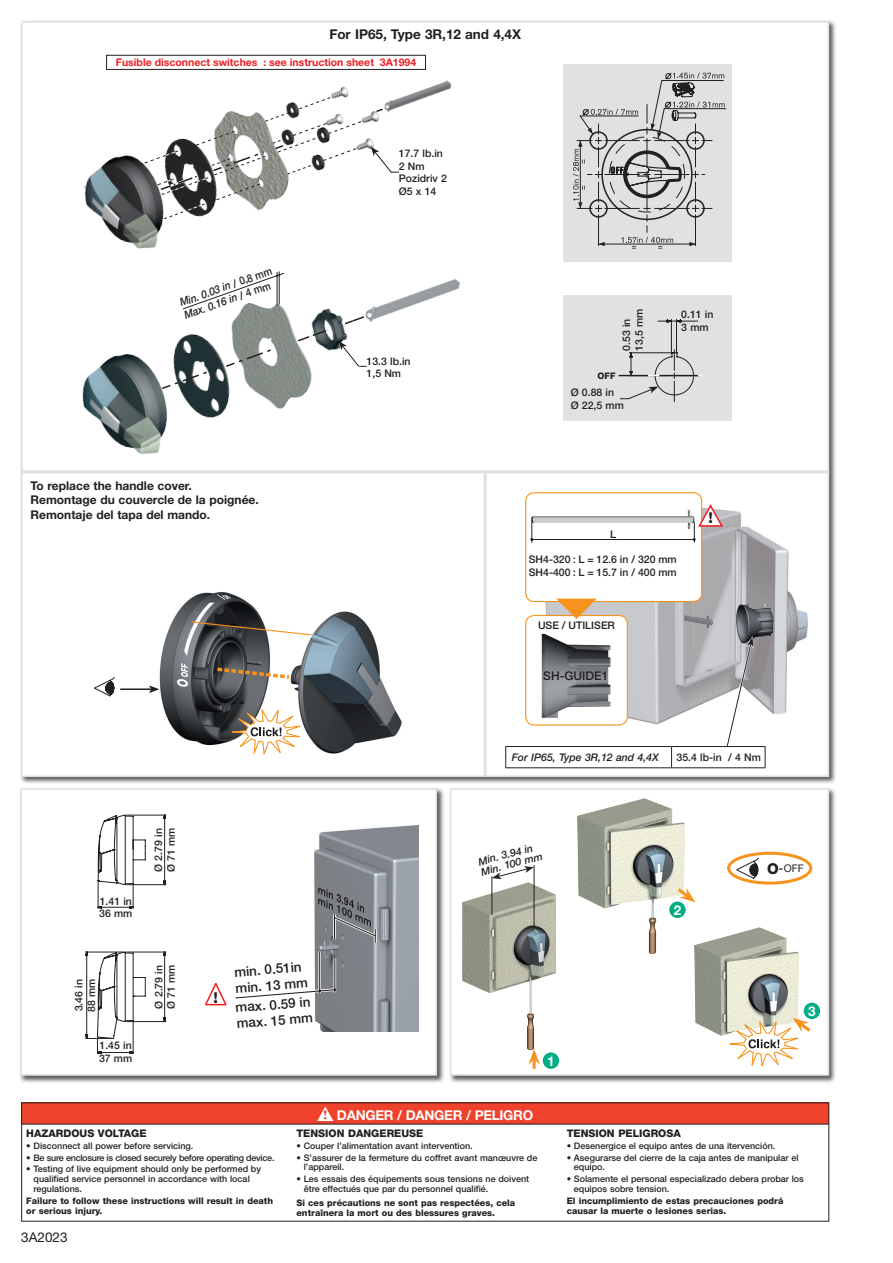
<style>
.page{position:relative;width:893px;height:1263px;background:#fff}
.page>*{position:absolute;margin:0;border:0;box-sizing:border-box;transform-origin:0 0}
.t1{font:800 15px "Helvetica Neue";color:#231f20}
.t2{font:500 13.5px/16.2px "Helvetica Neue";color:#231f20}
.t3{font:700 13.5px "Helvetica Neue";letter-spacing:-.02em;color:#fff}
.t4{font:700 13.5px "Helvetica Neue";color:#231f20}
.t5{font:13.5px "Helvetica Neue";color:#231f20}
.t6{font:700 12px/14.4px "Helvetica Neue";color:#231f20}
.t7{font:500 12px "Helvetica Neue";color:#231f20}
.t8{font:italic 500 11.1px/13.5px "Helvetica Neue";color:#231f20;scale:.9 1}
.t9{font:500 10.5px/12.6px "Helvetica Neue";color:#231f20}
.t10{font:700 10.5px "Helvetica Neue";color:#ee1d23}
.t11{font:800 10.5px "Helvetica Neue";color:#231f20}
.t12{font:italic 500 10.5px/10.5px "Helvetica Neue";color:#231f20}
.t13{font:10.5px "Helvetica Neue";color:#231f20}
.t14{font:500 9px/9.8px "Helvetica Neue";color:#231f20}
.t15{font:800 9px/9.8px "Helvetica Neue";color:#231f20}
.t16{font:500 9px "Helvetica Neue";letter-spacing:-.03em;color:#231f20}
.s1{font-style:normal}
.s2{font-family:"Times New Roman";font-size:12.45px;color:#ef422c}
.s3{font-weight:800;font-size:15px}
.s4{font-weight:700}
</style>
<div class="page">
<div style="left:19px;top:787px;width:426px;height:296px;background:#231f20;opacity:.75"></div>
<div style="left:21px;top:788px;width:416px;height:288px;background:#fff;border:2px solid #e0e1e3"></div>
<div style="left:449px;top:787px;width:387px;height:296px;background:#231f20;opacity:.75"></div>
<div style="left:450px;top:788px;width:379px;height:288px;background:#fff;border:2px solid #e0e1e3"></div>
<div style="left:20px;top:20px;width:817px;height:764px;background:#231f20;opacity:.75"></div>
<div style="left:21px;top:21px;width:808px;height:756px;background:#fff;border:2px solid #e0e1e3"></div>
<svg style="left:85px;top:814px;width:82px;height:240px"></svg>
<div style="left:563px;top:64px;width:168px;height:198px;background:#e0e1e3"></div>
<svg style="left:573px;top:72px;width:153px;height:177px"></svg>
<div style="left:563px;top:295px;width:168px;height:125px;background:#e0e1e3"></div>
<svg style="left:619px;top:319px;width:85px;height:83px"></svg>
<svg style="left:205px;top:983px;width:22px;height:23px"></svg>
<img style="left:314px;top:824px;width:105px;height:207px">
<svg style="left:235px;top:887px;width:143px;height:112px"></svg>
<img style="left:159px;top:592px;width:243px;height:162px">
<svg style="left:217px;top:667px;width:72px;height:12px"></svg>
<svg style="left:177px;top:663px;width:11px;height:24px"></svg>
<svg style="left:184px;top:594px;width:128px;height:62px"></svg>
<svg style="left:220px;top:705px;width:89px;height:50px"></svg>
<svg style="left:94px;top:677px;width:21px;height:19px"></svg>
<hr style="left:120px;top:688px;width:31px;height:2px;background:#231f20">
<svg style="left:149px;top:685px;width:10px;height:8px"></svg>
<hr style="left:21px;top:470px;width:808px;height:3px;background:#e0e1e3">
<hr style="left:484px;top:470px;width:3px;height:307px;background:#e0e1e3">
<img style="left:84px;top:80px;width:368px;height:169px">
<svg style="left:144px;top:97px;width:218px;height:123px"></svg>
<svg style="left:375px;top:107px;width:9px;height:6px"></svg>
<svg style="left:371px;top:147px;width:28px;height:26px"></svg>
<svg style="left:528px;top:1049px;width:12px;height:20px"></svg>
<img style="left:462px;top:882px;width:93px;height:167px">
<hr style="left:491px;top:876px;width:1px;height:39px;background:#231f20">
<hr style="left:534px;top:865px;width:1px;height:63px;background:#231f20">
<svg style="left:492px;top:866px;width:42px;height:13px"></svg>
<div style="left:543px;top:1052px;width:16px;height:17px;background:#00ae84;border-radius:50%"></div>
<img style="left:577px;top:798px;width:107px;height:156px">
<svg style="left:674px;top:885px;width:21px;height:17px"></svg>
<div style="left:669px;top:901px;width:17px;height:17px;background:#00ae84;border-radius:50%"></div>
<img style="left:694px;top:927px;width:105px;height:107px">
<svg style="left:718px;top:1017px;width:95px;height:50px"></svg>
<div style="left:804px;top:1003px;width:16px;height:16px;background:#00ae84;border-radius:50%"></div>
<img style="left:82px;top:271px;width:378px;height:183px">
<svg style="left:343px;top:315px;width:23px;height:11px"></svg>
<svg style="left:296px;top:328px;width:34px;height:15px"></svg>
<svg style="left:224px;top:348px;width:49px;height:20px"></svg>
<svg style="left:160px;top:370px;width:48px;height:20px"></svg>
<svg style="left:338px;top:341px;width:29px;height:26px"></svg>
<hr style="left:279px;top:271px;width:1px;height:34px;background:#231f20">
<svg style="left:182px;top:272px;width:103px;height:38px"></svg>
<div style="left:727px;top:852px;width:85px;height:32px;border:3px solid #f7931d;border-radius:50%"></div>
<svg style="left:736px;top:858px;width:23px;height:21px"></svg>
<img style="left:540px;top:500px;width:268px;height:215px">
<img style="left:684px;top:615px;width:29px;height:13px">
<div style="left:526px;top:615px;width:101px;height:110px;background:#fff;border-radius:9px"></div>
<div style="left:526px;top:493px;width:176px;height:108px;background:#fff;border-radius:9px"></div>
<div style="left:525px;top:492px;width:177px;height:110px;border:1px solid #f7931d;border-radius:9px"></div>
<img style="left:531px;top:509px;width:162px;height:21px">
<hr style="left:532px;top:539px;width:162px;height:1px;background:#231f20">
<svg style="left:530px;top:522px;width:3px;height:21px"></svg>
<svg style="left:693px;top:503px;width:31px;height:40px"></svg>
<svg style="left:556px;top:599px;width:41px;height:20px"></svg>
<svg style="left:505px;top:636px;width:261px;height:132px"></svg>
<hr style="left:505px;top:767px;width:167px;height:1px;background:#231f20">
<hr style="left:672px;top:767px;width:93px;height:1px;background:#231f20">
<div style="left:106px;top:55px;width:320px;height:15px;border:1px solid #231f20"></div>
<div style="left:21px;top:1102px;width:808px;height:22px;background:#ef422c"></div>
<svg style="left:317px;top:1106px;width:16px;height:15px"></svg>
<hr style="left:21px;top:1124px;width:808px;height:1px;background:#231f20">
<h2 class="t4" style="left:329px;top:26px;width:193px">For IP65, Type 3R,12 and 4,4X</h2>
<p class="t10" style="left:116px;top:56px;width:302px">Fusible disconnect switches : see instruction sheet 3A1994</p>
<p class="t9" style="left:399px;top:147px;width:50px">17.7 lb.in<br>2 Nm<br>Pozidriv 2<br>Ø5 x 14</p>
<p class="t8" style="left:177px;top:297px;width:110px;rotate:-20deg">Min. 0.03 in / <span class="s1">0,8 mm<br></span>Max. 0.16 in / <span class="s1">4 mm</span></p>
<h3 class="t6" style="left:30px;top:478px;width:230px">To replace the handle cover.<br>Remontage du couvercle de la poignée.<br>Remontaje del tapa del mando.</h3>
<p class="t9" style="left:367px;top:355px;width:46px">13.3 lb.in<br>1,5 Nm</p>
<p class="t9" style="left:620px;top:351px;width:43px;rotate:-90deg">0.53 in<br>13,5 mm</p>
<p class="t15" style="left:598px;top:371px;width:19px">OFF</p>
<p class="t9" style="left:571px;top:386px;width:55px">Ø 0.88 in<br>Ø 22,5 mm</p>
<p class="t9" style="left:681px;top:308px;width:34px">0.11 in<br>3 mm</p>
<p class="t9" style="left:610px;top:528px;width:8px">L</p>
<h1 class="t1" style="left:708px;top:509px;width:6px">!</h1>
<p class="t9" style="left:529px;top:553px;width:149px">SH4-320 : L = 12.6 in / 320 mm<br>SH4-400 : L = 15.7 in / 400 mm</p>
<p class="t9" style="left:538px;top:618px;width:79px">USE / UTI LISER</p>
<h3 class="t7" style="left:543px;top:669px;width:67px">SH-GUIDE1</h3>
<p class="t9" style="left:99px;top:895px;width:35px">1.41 in<br>36 mm</p>
<p class="t9" style="left:72px;top:1012px;width:35px;rotate:-90deg">3.46 in<br>88 mm</p>
<p class="t9" style="left:99px;top:1039px;width:35px">1.45 in<br>37 mm</p>
<p class="t9" style="left:152px;top:872px;width:46px;rotate:-90deg">Ø 2.79 in<br>Ø 71 mm</p>
<p class="t9" style="left:152px;top:1009px;width:46px;rotate:-90deg">Ø 2.79 in<br>Ø 71 mm</p>
<p class="t12" style="left:512px;top:752px;width:149px">For IP65, Type 3R,12 and 4,4X</p>
<p class="t9" style="left:676px;top:751px;width:86px">35.4 lb-in / 4 Nm</p>
<p class="t12" style="left:477px;top:857px;width:65px;rotate:-15deg">Min. 3.94 in<br>Min. 100 mm</p>
<h1 class="t1" style="left:214px;top:988px;width:6px">!</h1>
<h2 class="t2" style="left:234px;top:963px;width:74px;rotate:-4deg">min. 0.51in min. 13 mm</h2>
<h2 class="t2" style="left:235px;top:999px;width:78px;rotate:-4deg">max. 0.59 in max. 15 mm</h2>
<h2 class="t3" style="left:547px;top:1053px;width:9px">1</h2>
<h2 class="t3" style="left:322px;top:1106px;width:212px"><span class="s2">!</span> DANGER / DANGER / PELIGRO</h2>
<h2 class="t3" style="left:674px;top:902px;width:9px">2</h2>
<p class="t13" style="left:767px;top:862px;width:38px"><span class="s3">O</span><span class="s4">-</span>OFF</p>
<h2 class="t3" style="left:808px;top:1003px;width:9px">3</h2>
<p class="t11" style="left:26px;top:1127px;width:122px">HAZARDOUS VOLTAGE</p>
<p class="t14" style="left:26px;top:1140px;width:169px">• Disconnect all power before servicing.</p>
<p class="t16" style="left:26px;top:1152px;width:250px">• Be sure enclosure is closed securely before operating device.</p>
<p class="t14" style="left:34px;top:1164px;width:229px;text-indent:-7px">• Testing of live equipment should only be performed by qualified service personnel in accordance with local regulations.</p>
<p class="t15" style="left:26px;top:1196px;width:248px">Failure to follow these instructions will result in death or serious injury.</p>
<h2 class="t5" style="left:21px;top:1229px;width:48px">3A2023</h2>
<p class="t11" style="left:296px;top:1127px;width:128px">TENSION DANGEREUSE</p>
<p class="t14" style="left:296px;top:1140px;width:178px">• Couper l’alimentation avant intervention.</p>
<p class="t14" style="left:304px;top:1152px;width:235px;text-indent:-7px">• S’assurer de la fermeture du coffret avant manœuvre de l’appareil.</p>
<p class="t14" style="left:304px;top:1174px;width:227px;text-indent:-7px">• Les essais des équipements sous tensions ne doivent être effectués que par du personnel qualifié.</p>
<p class="t15" style="left:296px;top:1198px;width:220px">Si ces précautions ne sont pas respectées, cela entraînera la mort ou des blessures graves.</p>
<p class="t11" style="left:567px;top:1127px;width:116px">TENSION PELIGROSA</p>
<p class="t14" style="left:567px;top:1140px;width:210px">• Desenergice el equipo antes de una itervención.</p>
<p class="t14" style="left:574px;top:1152px;width:226px;text-indent:-7px">• Asegurarse del cierre de la caja antes de manipular el equipo.</p>
<p class="t14" style="left:574px;top:1174px;width:231px;text-indent:-7px">• Solamente el personal especializado debera probar los equipos sobre tension.</p>
<p class="t15" style="left:567px;top:1196px;width:218px">El incumplimiento de estas precauciones podrá causar la muerte o lesiones serias.</p>
</div>
